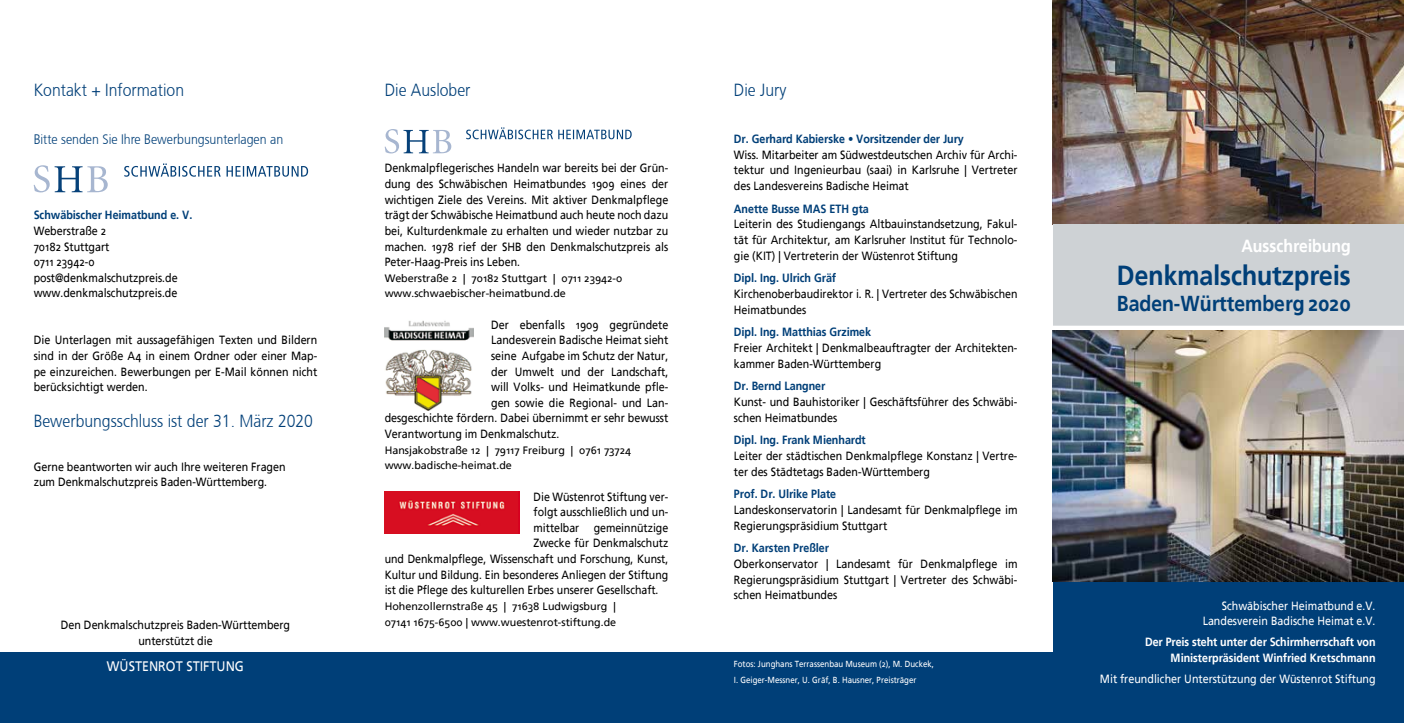
<style>
.page{position:relative;width:1404px;height:723px;background:#fff}
.page>*{position:absolute;margin:0;border:0;box-sizing:border-box;transform-origin:0 0}
.t1{font:700 27.5px "Frutiger Linotype";color:#003f78;scale:.9 1}
.t2{font:700 21.5px "Frutiger Linotype";color:#003f78;scale:.9 1}
.t3{font:300 17.5px "Frutiger CE";color:#003f78;scale:.9 1}
.t4{font:700 17.5px "Frutiger Linotype";color:#fff;scale:.9 1}
.t5{font:300 13.75px "Frutiger CE";color:#003f78;scale:.9 1}
.t6{font:13.75px "Frutiger Linotype";color:#fff;scale:.92 1}
.t7{font:11.88px/15.6px "Frutiger Linotype";color:#000;scale:.9 1}
.t8{font:11.88px/15.6px "Frutiger Linotype";color:#000;scale:.89 1}
.t9{font:700 11.88px "Frutiger Linotype";color:#003f78;scale:.9 1}
.t10{font:11.88px/15.6px "Frutiger Linotype";color:#fff;text-align:right;scale:.9 1}
.t11{font:700 11.88px/15.6px "Frutiger Linotype";color:#fff;text-align:right;scale:.9 1}
.t12{font:10.75px/15.6px "Frutiger Linotype";color:#000}
.t13{font:8.75px/15.6px "Frutiger Linotype";color:#fff;scale:.9 1}
</style>
<div class="page">
<div style="left:1052px;top:581px;width:351px;height:142px;background:#003f78"></div>
<img style="left:1052px;top:331px;width:351px;height:250px">
<div style="left:0;top:652px;width:1052px;height:71px;background:#003f78"></div>
<img style="left:1052px;top:0;width:351px;height:224px">
<svg style="left:124px;top:163px;width:184px;height:14px"></svg>
<svg style="left:34px;top:165px;width:74px;height:27px"></svg>
<svg style="left:466px;top:127px;width:165px;height:12px"></svg>
<svg style="left:384px;top:129px;width:67px;height:24px"></svg>
<img style="left:384px;top:320px;width:89px;height:90px">
<img style="left:384px;top:492px;width:135px;height:41px">
<div style="left:1052px;top:224px;width:351px;height:102px;background:#ced2d5"></div>
<h3 class="t3" style="left:34px;top:79px;width:169px">Kontakt + Information</h3>
<p class="t5" style="left:34px;top:131px;width:279px">Bitte senden Sie Ihre Bewerbungsunterlagen an</p>
<p class="t9" style="left:34px;top:208px;width:178px">Schwäbischer Heimatbund e. V.</p>
<p class="t7" style="left:34px;top:223px;width:161px">Weberstraße 2<br>70182 Stuttgart<br>0711 23942-0 post@denkmalschutzpreis.de www.denkmalschutzpreis.de</p>
<p class="t7" style="left:34px;top:332px;width:316px;text-align:justify">Die Unterlagen mit aussagefähigen Texten und Bildern sind in der Größe A4 in einem Ordner oder einer Map&shy;pe einzureichen. Bewerbungen per E-Mail können nicht berücksichtigt werden.</p>
<h3 class="t3" style="left:34px;top:410px;width:312px">Bewerbungsschluss ist der 31. März 2020</h3>
<p class="t7" style="left:34px;top:459px;width:281px">Gerne beantworten wir auch Ihre weiteren Fragen zum Denkmalschutzpreis Baden-Württemberg.</p>
<p class="t7" style="left:61px;top:617px;width:256px;text-align:center">Den Denkmalschutzpreis Baden-Württemberg unterstützt die</p>
<p class="t6" style="left:107px;top:658px;width:150px">WÜSTENROT STIFTUNG</p>
<h3 class="t3" style="left:384px;top:79px;width:97px">Die Auslober</h3>
<p class="t7" style="left:384px;top:160px;width:316px;text-align:justify">Denkmalpflegerisches Handeln war bereits bei der Grün&shy;dung des Schwäbischen Heimatbundes 1909 eines der wichtigen Ziele des Vereins. Mit aktiver Denkmalpflege trägt der Schwäbische Heimatbund auch heute noch dazu bei, Kulturdenkmale zu erhalten und wieder nutzbar zu machen. 1978 rief der SHB den Denkmalschutzpreis als Peter-Haag-Preis ins Leben.</p>
<p class="t12" style="left:384px;top:270px;width:239px">Weberstraße 2 | 70182 Stuttgart | 0711 23942-0 www.schwaebischer-heimatbund.de</p>
<p class="t7" style="left:491px;top:317px;width:198px">Der ebenfalls 1909 gegründete</p>
<p class="t7" style="left:491px;top:332px;width:198px">Landesverein Badische Heimat sieht</p>
<p class="t7" style="left:491px;top:348px;width:198px">seine Aufgabe im Schutz der Natur,</p>
<p class="t7" style="left:491px;top:363px;width:198px">der Umwelt und der Landschaft,</p>
<p class="t7" style="left:491px;top:379px;width:198px">will Volks- und Heimatkunde pfle-</p>
<p class="t7" style="left:491px;top:395px;width:198px">gen sowie die Regional- und Lan-</p>
<p class="t7" style="left:384px;top:410px;width:316px">desgeschichte fördern. Dabei übernimmt er sehr bewusst</p>
<p class="t7" style="left:384px;top:426px;width:195px">Verantwortung im Denkmalschutz.</p>
<p class="t12" style="left:384px;top:442px;width:248px">Hansjakobstraße 12 | 79117 Freiburg | 0761 73724 www.badische-heimat.de</p>
<p class="t8" style="left:533px;top:488px;width:153px">Die Wüstenrot Stiftung ver-</p>
<p class="t8" style="left:533px;top:504px;width:153px">folgt ausschließlich und un-</p>
<p class="t8" style="left:533px;top:520px;width:153px">mittelbar gemeinnützige</p>
<p class="t8" style="left:533px;top:535px;width:153px">Zwecke für Denkmalschutz</p>
<p class="t8" style="left:384px;top:551px;width:320px">und Denkmalpflege, Wissenschaft und Forschung, Kunst,</p>
<p class="t8" style="left:384px;top:567px;width:320px">Kultur und Bildung. Ein besonderes Anliegen der Stiftung</p>
<p class="t8" style="left:384px;top:582px;width:309px">ist die Pflege des kulturellen Erbes unserer Gesellschaft.</p>
<p class="t12" style="left:384px;top:598px;width:233px">Hohenzollernstraße 45 | 71638 Ludwigsburg |<br>07141 1675-6500 | www.wuestenrot-stiftung.de</p>
<h3 class="t3" style="left:733px;top:79px;width:60px">Die Jury</h3>
<p class="t9" style="left:733px;top:132px;width:257px">Dr. Gerhard Kabierske • Vorsitzender der Jury</p>
<p class="t7" style="left:733px;top:147px;width:316px;text-align:justify">Wiss. Mitarbeiter am Südwestdeutschen Archiv für Archi&shy;tektur und Ingenieurbau (saai) in Karlsruhe | Vertreter des Landesvereins Badische Heimat</p>
<p class="t9" style="left:733px;top:201px;width:151px">Anette Busse MAS ETH gta</p>
<p class="t7" style="left:733px;top:216px;width:316px;text-align:justify">Leiterin des Studiengangs Altbauinstandsetzung, Fakul&shy;tät für Architektur, am Karlsruher Institut für Technolo&shy;gie (KIT) | Vertreterin der Wüstenrot Stiftung</p>
<p class="t9" style="left:733px;top:271px;width:115px">Dipl. Ing. Ulrich Gräf</p>
<p class="t8" style="left:733px;top:286px;width:320px">Kirchenoberbaudirektor i. R. | Vertreter des Schwäbischen<br>Heimatbundes</p>
<p class="t9" style="left:733px;top:325px;width:154px">Dipl. Ing. Matthias Grzimek</p>
<p class="t7" style="left:733px;top:340px;width:316px">Freier Architekt | Denkmalbeauftragter der Architekten&shy;kammer Baden-Württemberg</p>
<p class="t9" style="left:733px;top:379px;width:103px">Dr. Bernd Langner</p>
<p class="t7" style="left:733px;top:394px;width:316px">Kunst- und Bauhistoriker | Geschäftsführer des Schwäbi&shy;schen Heimatbundes</p>
<p class="t9" style="left:733px;top:433px;width:148px">Dipl. Ing. Frank Mienhardt</p>
<p class="t7" style="left:733px;top:448px;width:316px">Leiter der städtischen Denkmalpflege Konstanz | Vertre&shy;ter des Städtetags Baden-Württemberg</p>
<p class="t9" style="left:733px;top:487px;width:115px">Prof. Dr. Ulrike Plate</p>
<p class="t7" style="left:733px;top:502px;width:316px">Landeskonservatorin | Landesamt für Denkmalpflege im<br>Regierungspräsidium Stuttgart</p>
<p class="t9" style="left:733px;top:541px;width:107px">Dr. Karsten Preßler</p>
<p class="t7" style="left:733px;top:556px;width:316px;text-align:justify">Oberkonservator | Landesamt für Denkmalpflege im Regierungspräsidium Stuttgart | Vertreter des Schwäbi&shy;schen Heimatbundes</p>
<p class="t13" style="left:733px;top:656px;width:224px">Fotos: Junghans Terrassenbau Museum (2), M. Duckek,<br>I. Geiger-Messner, U. Gräf, B. Hausner, Preisträger</p>
<h3 class="t4" style="left:1241px;top:236px;width:123px">Ausschreibung</h3>
<h1 class="t1" style="left:1116px;top:259px;width:261px">Denkmalschutzpreis</h1>
<h2 class="t2" style="left:1116px;top:291px;width:261px">Baden-Württemberg 2020</h2>
<p class="t10" style="left:1202px;top:597px;width:194px">Schwäbischer Heimatbund e.V.<br>Landesverein Badische Heimat e.V.</p>
<p class="t11" style="left:1144px;top:634px;width:258px">Der Preis steht unter der Schirmherrschaft von<br>Ministerpräsident Winfried Kretschmann</p>
<p class="t10" style="left:1099px;top:671px;width:308px">Mit freundlicher Unterstützung der Wüstenrot Stiftung</p>
</div>
